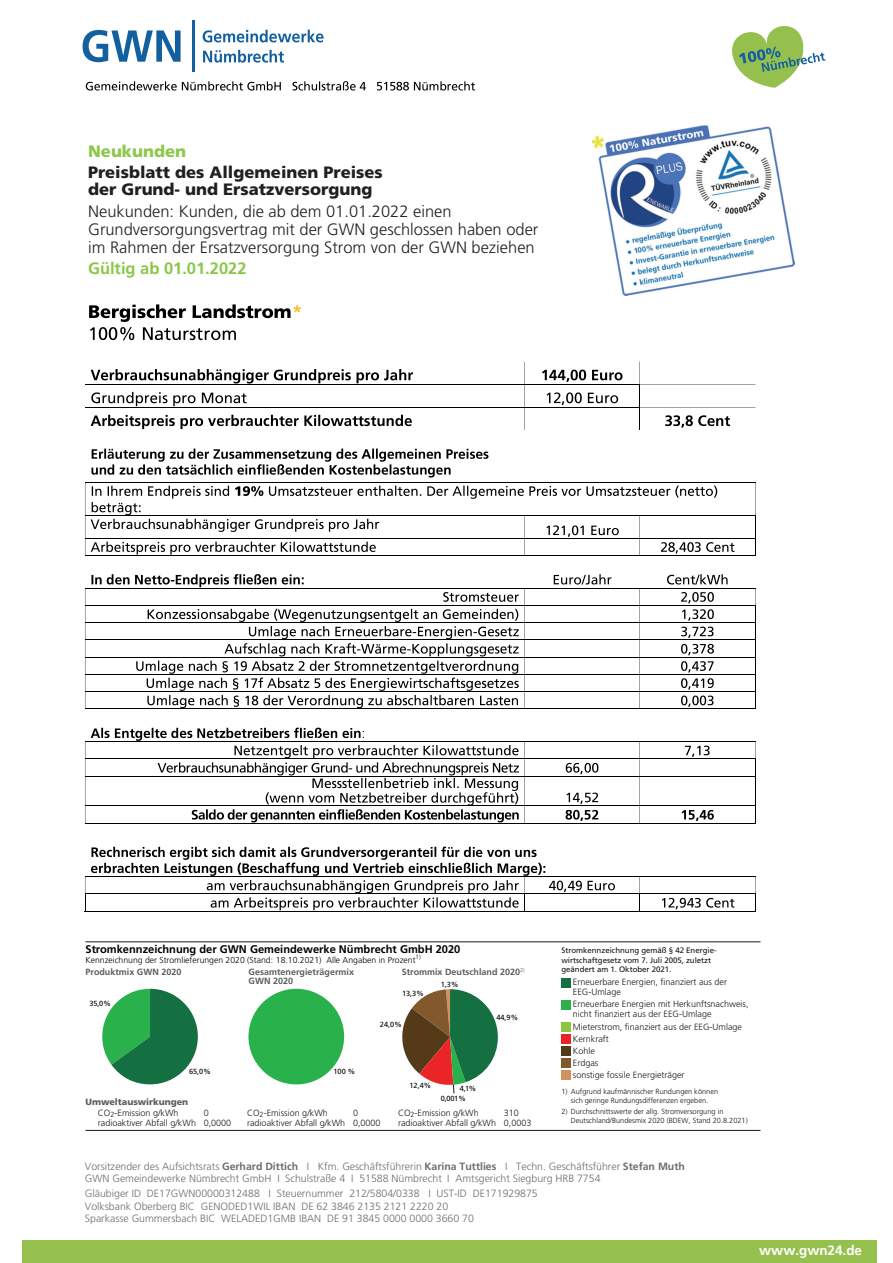
<style>
.page{position:relative;width:893px;height:1263px;background:#fff}
.page>*{position:absolute;margin:0;border:0;box-sizing:border-box;transform-origin:0 0}
.t1{font:300 16.5px/18px "Frutiger LT";color:#231f20}
.t2{font:900 16.5px/18px "Frutiger LT";color:#231f20}
.t3{font:700 16.5px "Frutiger LT";color:#8bc649}
.t4{font:900 16.5px "Frutiger LT";color:#8dc74b}
.t5{font:700 13.5px "Frutiger LT";color:#fff}
.t6{font:700 11.1px "Frutiger LT";color:#000001}
.t7{font:300 10.5px/12.1px "Frutiger LT";color:#6c6d70}
.t8{font:300 9px/9.9px "Frutiger LT";color:#1c171b}
.t9{font:700 9px/8.6px "Frutiger LT";color:#5b5e5e}
.t10{font:900 9px/11.1px "Frutiger LT";color:#5b5e5e;text-align:center}
.t11{font:300 8.7px "Frutiger LT";color:#000001}
.t12{font:7.95px/9.4px "Frutiger LT";letter-spacing:-.005em;color:#111416}
.t13{font:300 7.35px/8.9px "Frutiger LT";color:#111416;text-align:center}
.t14{font:7.35px "Frutiger LT";color:#000001}
.s1{font-weight:300;color:#1c171b}
.s2{font-weight:700}
</style>
<div class="page">
<svg style="left:86px;top:81px;width:389px;height:10px"></svg>
<svg style="left:83px;top:30px;width:98px;height:32px"></svg>
<svg style="left:203px;top:30px;width:121px;height:12px"></svg>
<svg style="left:203px;top:50px;width:81px;height:13px"></svg>
<hr style="left:192px;top:20px;width:2px;height:51px;background:#1360a0">
<svg style="left:732px;top:26px;width:93px;height:62px"></svg>
<div style="left:22px;top:1240px;width:855px;height:23px;background:#96c04e"></div>
<svg style="left:89px;top:304px;width:212px;height:36px"></svg>
<hr style="left:85px;top:384px;width:555px;height:1px;background:#000001">
<hr style="left:640px;top:384px;width:115px;height:1px;background:#000001">
<hr style="left:85px;top:407px;width:555px;height:1px;background:#000001">
<hr style="left:640px;top:407px;width:115px;height:1px;background:#000001">
<svg style="left:91px;top:362px;width:639px;height:68px"></svg>
<svg style="left:91px;top:449px;width:397px;height:29px"></svg>
<hr style="left:85px;top:483px;width:670px;height:1px;background:#000001">
<hr style="left:85px;top:483px;width:1px;height:33px;background:#000001">
<hr style="left:755px;top:483px;width:1px;height:33px;background:#000001">
<hr style="left:85px;top:516px;width:670px;height:1px;background:#000001">
<hr style="left:85px;top:539px;width:670px;height:1px;background:#000001">
<svg style="left:85px;top:486px;width:649px;height:69px"></svg>
<svg style="left:755px;top:516px;width:1px;height:39px"></svg>
<hr style="left:85px;top:555px;width:670px;height:1px;background:#000001">
<hr style="left:85px;top:588px;width:670px;height:1px;background:#000001">
<hr style="left:85px;top:605px;width:670px;height:1px;background:#000001">
<hr style="left:85px;top:622px;width:670px;height:1px;background:#000001">
<hr style="left:85px;top:640px;width:670px;height:1px;background:#000001">
<hr style="left:85px;top:657px;width:670px;height:1px;background:#000001">
<hr style="left:85px;top:674px;width:670px;height:1px;background:#000001">
<hr style="left:85px;top:691px;width:670px;height:1px;background:#000001">
<svg style="left:85px;top:574px;width:440px;height:135px"></svg>
<svg style="left:554px;top:574px;width:174px;height:135px"></svg>
<svg style="left:755px;top:588px;width:1px;height:121px"></svg>
<hr style="left:85px;top:709px;width:670px;height:1px;background:#000001">
<svg style="left:685px;top:746px;width:25px;height:11px"></svg>
<hr style="left:85px;top:741px;width:670px;height:1px;background:#000001">
<svg style="left:566px;top:763px;width:32px;height:11px"></svg>
<hr style="left:85px;top:759px;width:670px;height:1px;background:#000001">
<hr style="left:85px;top:776px;width:670px;height:1px;background:#000001">
<svg style="left:755px;top:742px;width:1px;height:34px"></svg>
<hr style="left:640px;top:776px;width:1px;height:30px;background:#000001">
<hr style="left:755px;top:776px;width:1px;height:30px;background:#000001">
<hr style="left:85px;top:806px;width:670px;height:1px;background:#000001">
<svg style="left:85px;top:728px;width:440px;height:95px"></svg>
<svg style="left:565px;top:793px;width:149px;height:30px"></svg>
<svg style="left:755px;top:806px;width:1px;height:17px"></svg>
<hr style="left:85px;top:823px;width:670px;height:1px;background:#000001">
<hr style="left:85px;top:876px;width:670px;height:1px;background:#000001">
<svg style="left:662px;top:898px;width:72px;height:11px"></svg>
<hr style="left:85px;top:894px;width:670px;height:1px;background:#000001">
<hr style="left:85px;top:911px;width:439px;height:1px;background:#000001">
<svg style="left:85px;top:847px;width:530px;height:64px"></svg>
<hr style="left:524px;top:911px;width:116px;height:1px;background:#000001">
<hr style="left:640px;top:911px;width:115px;height:1px;background:#000001">
<svg style="left:755px;top:877px;width:1px;height:35px"></svg>
<img style="left:593px;top:125px;width:201px;height:170px">
<div style="left:561px;top:978px;width:9px;height:9px;background:#147040"></div>
<div style="left:561px;top:1000px;width:9px;height:9px;background:#29b14c"></div>
<div style="left:561px;top:1022px;width:9px;height:9px;background:#8bc640"></div>
<div style="left:561px;top:1034px;width:9px;height:9px;background:#ea2427"></div>
<div style="left:561px;top:1046px;width:9px;height:9px;background:#553a19"></div>
<div style="left:561px;top:1058px;width:9px;height:9px;background:#81592c"></div>
<div style="left:561px;top:1070px;width:9px;height:9px;background:#d0915d"></div>
<div style="left:248px;top:989px;width:96px;height:95px;background:#29b14c;border-radius:50%"></div>
<svg style="left:102px;top:989px;width:96px;height:95px"></svg>
<svg style="left:402px;top:989px;width:96px;height:104px"></svg>
<hr style="left:85px;top:941px;width:675px;height:1px;background:#1c171b">
<hr style="left:85px;top:1130px;width:675px;height:1px;background:#1c171b">
<h1 class="t4" style="left:88px;top:144px;width:99px">Neukunden</h1>
<h1 class="t2" style="left:88px;top:164px;width:296px">Preisblatt des Allgemeinen Preises der Grund- und Ersatzversorgung</h1>
<h1 class="t1" style="left:88px;top:203px;width:452px">Neukunden: Kunden, die ab dem 01.01.2022 einen<br>Grundversorgungsvertrag mit der GWN geschlossen haben oder im Rahmen der Ersatzversorgung Strom von der GWN beziehen</h1>
<h1 class="t3" style="left:88px;top:262px;width:160px">Gültig ab 01.01.2022</h1>
<p class="t6" style="left:85px;top:945px;width:376px">Stromkennzeichnung der GWN Gemeindewerke Nümbrecht GmbH 2020</p>
<p class="t11" style="left:85px;top:956px;width:337px">Kennzeichnung der Stromlieferungen 2020 (Stand: 18.10.2021) Alle Angaben in Prozent<sup>1)</sup></p>
<p class="t9" style="left:85px;top:968px;width:97px">Produktmix GWN 2020</p>
<p class="t9" style="left:249px;top:968px;width:107px">Gesamtenergieträgermix<br>GWN 2020</p>
<p class="t9" style="left:402px;top:968px;width:125px">Strommix Deutschland 2020<sup>2)</sup></p>
<p class="t14" style="left:441px;top:981px;width:19px">1,3%</p>
<p class="t14" style="left:89px;top:1000px;width:23px">35,0%</p>
<p class="t14" style="left:189px;top:1069px;width:23px">65,0%</p>
<p class="t14" style="left:333px;top:1069px;width:23px">100 %</p>
<p class="t14" style="left:402px;top:990px;width:23px">13,3%</p>
<p class="t14" style="left:380px;top:1021px;width:23px">24,0%</p>
<p class="t14" style="left:409px;top:1082px;width:23px">12,4%</p>
<p class="t14" style="left:496px;top:1014px;width:23px">44,9%</p>
<p class="t14" style="left:460px;top:1086px;width:18px">4,1%</p>
<p class="t10" style="left:85px;top:1097px;width:104px">Umweltauswirkungen<br><span class="s1">CO</span><sub>2</sub><span class="s1">-Emission g/kWh</span></p>
<p class="t8" style="left:98px;top:1109px;width:135px;text-indent:106px">0 radioaktiver Abfall g/kWh 0,0000</p>
<p class="t14" style="left:441px;top:1095px;width:26px">0,001%</p>
<p class="t8" style="left:247px;top:1109px;width:82px">CO<sub>2</sub>-Emission g/kWh</p>
<p class="t8" style="left:247px;top:1109px;width:135px;text-indent:106px">0 radioaktiver Abfall g/kWh 0,0000</p>
<p class="t8" style="left:398px;top:1109px;width:82px">CO<sub>2</sub>-Emission g/kWh</p>
<p class="t8" style="left:398px;top:1109px;width:135px;text-indent:106px">310 radioaktiver Abfall g/kWh 0,0003</p>
<p class="t12" style="left:561px;top:946px;width:157px">Stromkennzeichnung gemäß § 42 Energie&shy;wirtschaftgesetz vom 7. Juli 2005, zuletzt geändert am 1. Oktober 2021.</p>
<p class="t8" style="left:573px;top:978px;width:156px">Erneuerbare Energien, finanziert aus der<br>EEG-Umlage</p>
<p class="t8" style="left:573px;top:999px;width:177px">Erneuerbare Energien mit Herkunftsnachweis, nicht finanziert aus der EEG-Umlage</p>
<p class="t8" style="left:573px;top:1022px;width:171px">Mieterstrom, finanziert aus der EEG-Umlage</p>
<p class="t8" style="left:573px;top:1033px;width:113px;line-height:12px">Kernkraft<br>Kohle<br>Erdgas<br>sonstige fossile Energieträger</p>
<p class="t13" style="left:561px;top:1088px;width:158px">1) Aufgrund kaufmännischer Rundungen können sich geringe Rundungsdifferenzen ergeben.</p>
<p class="t13" style="left:571px;top:1108px;width:178px;text-align:left;text-indent:-9px">2) Durchschnittswerte der allg. Stromversorgung in<br>Deutschland/Bundesmix 2020 (BDEW, Stand 20.8.2021)</p>
<p class="t7" style="left:85px;top:1161px;width:601px">Vorsitzender des Aufsichtsrats <span class="s2">Gerhard Dittich</span> I Kfm. Geschäftsführerin <span class="s2">Karina Tuttlies</span> I Techn. Geschäftsführer <span class="s2">Stefan Muth<br></span>GWN Gemeindewerke Nümbrecht GmbH I Schulstraße 4 I 51588 Nümbrecht I Amtsgericht Siegburg HRB 7754</p>
<p class="t7" style="left:85px;top:1188px;width:454px">Gläubiger ID DE17GWN00000312488 I Steuernummer 212/5804/0338 I UST-ID DE171929875<br>Volksbank Oberberg BIC GENODED1WIL IBAN DE 62 3846 2135 2121 2220 20<br>Sparkasse Gummersbach BIC WELADED1GMB IBAN DE 91 3845 0000 0000 3660 70</p>
<p class="t5" style="left:759px;top:1244px;width:104px">www.gwn24.de</p>
</div>
